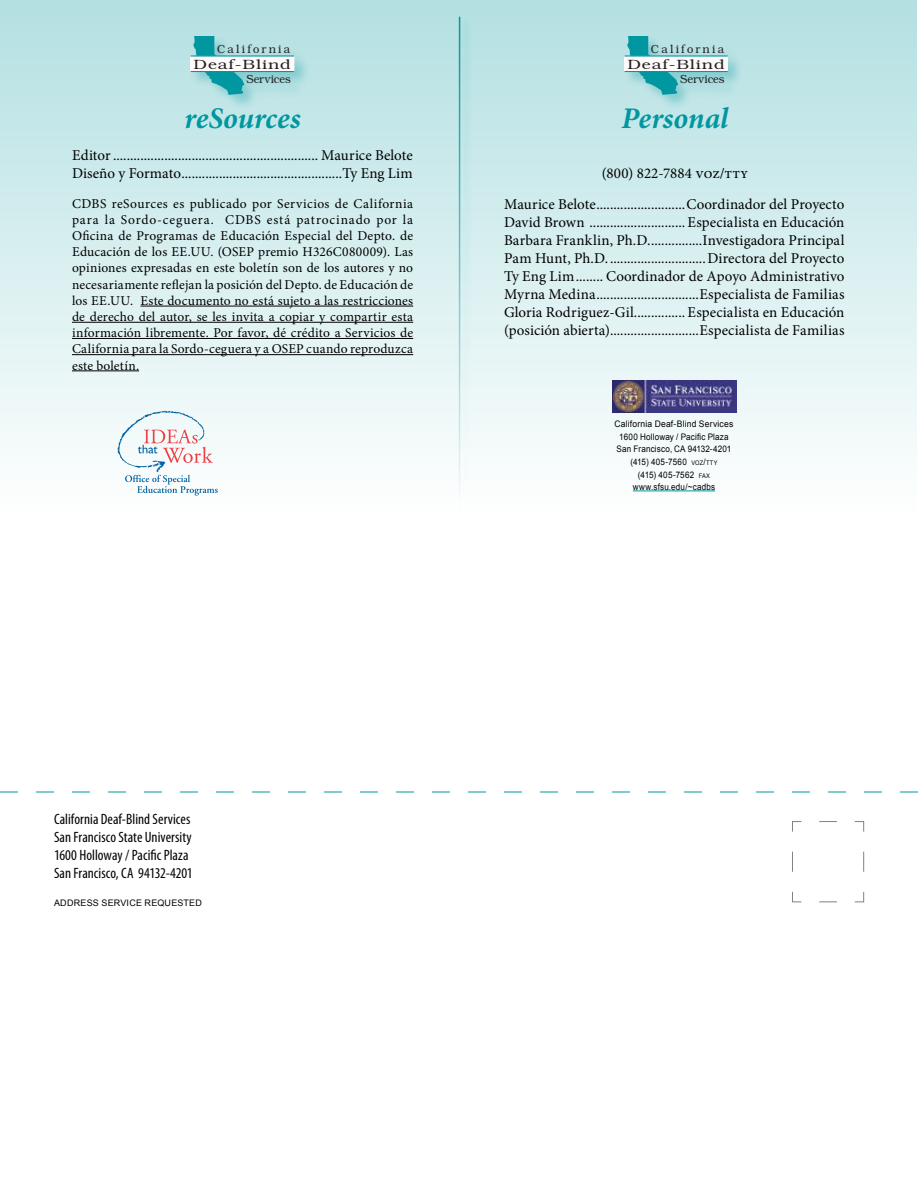
<style>
.page{position:relative;width:918px;height:1188px;background:#fff}
.page>*{position:absolute;margin:0;border:0;box-sizing:border-box;transform-origin:0 0}
.t1{font:italic 700 30px "Minion Pro";color:#0097a0}
.t2{font:15px/18px "Minion Pro";letter-spacing:.005em;color:#000;text-align:center}
.t3{font:condensed 15px/18px "Myriad Pro";color:#000}
.t4{font:13.5px/16.2px "Minion Pro";letter-spacing:.015em;color:#000;text-align:justify}
.t5{font:300 13.5px "Bookman";letter-spacing:.05em;color:#231f20;scale:1.26 1}
.t6{font:300 11.7px "Bookman";letter-spacing:.2em;color:#231f20;scale:.95 1}
.t7{font:300 11.7px "Bookman";letter-spacing:-.005em;color:#231f20;scale:.94 1}
.t8{font:9px/12.6px "Arial";letter-spacing:.02em;color:#000;text-align:center;scale:.95 1}
.t9{font:9px "Arial";letter-spacing:.02em;color:#000}
.s1{font-size:6.3px}
.s2{font-style:inherit}
</style>
<div class="page">
<svg style="left:792px;top:821px;width:72px;height:82px"></svg>
<svg style="left:0;top:792px;width:918px;height:1px"></svg>
<div style="left:1px;top:1px;width:916px;height:515px;background:linear-gradient(to bottom,#b3e0e2,#fefefe)"></div>
<div style="left:458px;top:16px;width:14px;height:498px;background:#0097a0;opacity:.3"></div>
<hr style="left:459px;top:17px;width:1px;height:496px;background:#0097a0">
<hr style="left:141px;top:306px;width:272px;height:1px;background:#000">
<hr style="left:72px;top:322px;width:341px;height:1px;background:#000">
<hr style="left:72px;top:338px;width:341px;height:1px;background:#000">
<hr style="left:72px;top:354px;width:341px;height:1px;background:#000">
<hr style="left:72px;top:371px;width:67px;height:1px;background:#000">
<div style="left:190px;top:35px;width:120px;height:75px;background:#0097a0;opacity:.3"></div>
<svg style="left:193px;top:36px;width:51px;height:59px;background:#63bfc4"></svg>
<hr style="left:191px;top:70px;width:103px;height:2px;background:#0097a0">
<hr style="left:191px;top:55px;width:103px;height:2px;background:#0097a0">
<div style="left:191px;top:57px;width:103px;height:13px;background:#fffafa"></div>
<div style="left:624px;top:35px;width:120px;height:75px;background:#0097a0;opacity:.3"></div>
<svg style="left:627px;top:36px;width:51px;height:59px;background:#63bfc4"></svg>
<hr style="left:625px;top:70px;width:103px;height:2px;background:#0097a0">
<hr style="left:625px;top:55px;width:103px;height:2px;background:#0097a0">
<div style="left:625px;top:57px;width:103px;height:13px;background:#fffafa"></div>
<img style="left:613px;top:381px;width:123px;height:32px">
<svg style="left:117px;top:411px;width:101px;height:85px"></svg>
<hr style="left:633px;top:491px;width:82px;height:1px;background:#0097a0">
<p class="t6" style="left:217px;top:42px;width:79px">California</p>
<p class="t6" style="left:651px;top:42px;width:79px">California</p>
<p class="t5" style="left:194px;top:56px;width:79px">Deaf-Blind</p>
<p class="t5" style="left:627px;top:56px;width:79px">Deaf-Blind</p>
<p class="t7" style="left:246px;top:73px;width:49px">Services</p>
<p class="t7" style="left:680px;top:73px;width:49px">Services</p>
<h1 class="t1" style="left:184px;top:97px;width:118px">reSources</h1>
<p class="t2" style="left:72px;top:146px;width:342px;text-align:left">Editor ............................................................ Maurice Belote<br>Diseño y Formato...............................................Ty Eng Lim</p>
<p class="t4" style="left:72px;top:195px;width:343px">CDBS reSources es publicado por Servicios de California para la Sordo-ceguera. CDBS está patrocinado por la Oficina de Programas de Educación Especial del Depto. de Educación de los EE.UU. (OSEP premio H326C080009). Las opiniones expresadas en este boletín son de los autores y no necesariamente reflejan la posición del Depto. de Educación de los EE.UU. Este documento no está sujeto a las restricciones de derecho del autor, se les invita a copiar y compartir esta información libremente. Por favor, dé crédito a Servicios de California para la Sordo-ceguera y a OSEP cuando reproduzca este boletín.</p>
<h1 class="t1" style="left:621px;top:97px;width:109px">Personal</h1>
<p class="t2" style="left:504px;top:157px;width:342px;line-height:31.5px">(800) 822-7884 voz/tty<br>Maurice Belote..........................Coordinador del Proyecto</p>
<p class="t2" style="left:504px;top:214px;width:342px;text-align:justify">David Brown ............................ Especialista en Educación Barbara Franklin, Ph.D................Investigadora Principal Pam Hunt, Ph.D. ............................Directora del Proyecto Ty Eng Lim........ Coordinador de Apoyo Administrativo Myrna Medina..............................Especialista de Familias Gloria Rodriguez-Gil............... Especialista en Educación (posición abierta)..........................Especialista de Familias</p>
<p class="t8" style="left:615px;top:418px;width:127px">California Deaf-Blind Services<br>1600 Holloway / Pacific Plaza<br>San Francisco, CA 94132-4201 (415) 405-7560 <span class="s1">VOZ</span><span class="s2">/</span><span class="s1">TTY<br></span>(415) 405-7562 <span class="s1">FAX </span>www.sfsu.edu/~cadbs</p>
<p class="t3" style="left:54px;top:809px;width:140px">California Deaf-Blind Services<br>San Francisco State University<br>1600 Holloway / Pacific Plaza<br>San Francisco, CA 94132-4201</p>
<p class="t9" style="left:54px;top:897px;width:149px">ADDRESS SERVICE REQUESTED</p>
</div>
